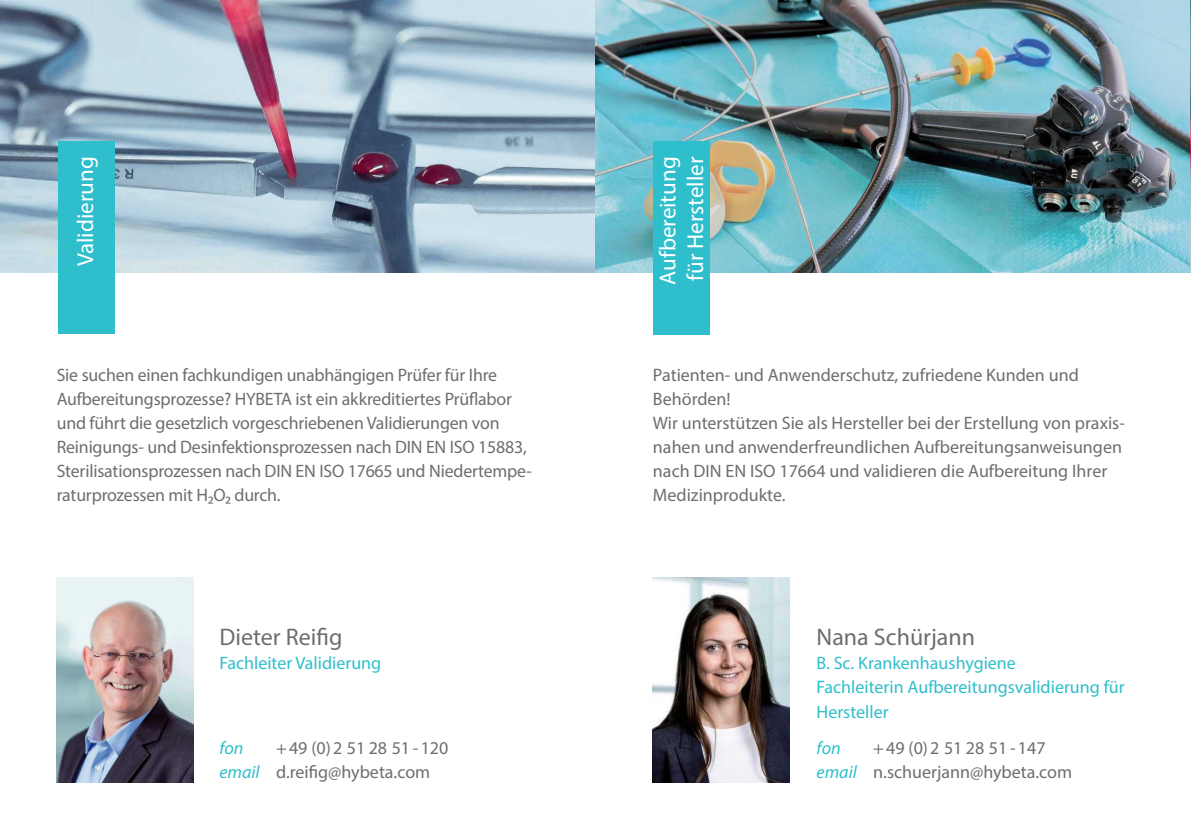
<style>
.page{position:relative;width:1191px;height:840px;background:#fff}
.page>*{position:absolute;margin:0;border:0;box-sizing:border-box;transform-origin:0 0}
.t1{font:24px "Myriad Pro";color:#6d6e71}
.t2{font:23px "Myriad Pro";color:#fff}
.t3{font:18px/24px "Myriad Pro";letter-spacing:-.01em;color:#6d6e71}
.t4{font:18px/24px "Myriad Pro";color:#2fbfcc}
.t5{font:italic 18px "Myriad Pro";color:#2fbfcc}
.s1{font-style:italic;color:#2fbfcc}
</style>
<div class="page">
<img style="left:0;top:0;width:1191px;height:272px">
<img style="left:653px;top:577px;width:136px;height:205px">
<div style="left:653px;top:141px;width:56px;height:193px;background:#2fbfcc"></div>
<img style="left:57px;top:577px;width:136px;height:205px">
<div style="left:58px;top:141px;width:56px;height:192px;background:#2fbfcc"></div>
<p class="t2" style="left:71px;top:266px;width:111px;rotate:-90deg">Validierung</p>
<p class="t2" style="left:653px;top:284px;width:129px;rotate:-90deg">Aufbereitung</p>
<p class="t2" style="left:681px;top:280px;width:125px;rotate:-90deg">für Hersteller</p>
<p class="t3" style="left:57px;top:362px;width:476px">Sie suchen einen fachkundigen unabhängigen Prüfer für Ihre Aufbereitungsprozesse? HYBETA ist ein akkreditiertes Prüflabor und führt die gesetzlich vorgeschriebenen Validierungen von Reinigungs- und Desinfektionsprozessen nach DIN EN ISO 15883, Sterilisationsprozessen nach DIN EN ISO 17665 und Niedertempe&shy;raturprozessen mit H₂O₂ durch.</p>
<p class="t3" style="left:653px;top:362px;width:427px">Patienten- und Anwenderschutz, zufriedene Kunden und<br>Behörden!</p>
<p class="t3" style="left:653px;top:410px;width:473px">Wir unterstützen Sie als Hersteller bei der Erstellung von praxis&shy;nahen und anwenderfreundlichen Aufbereitungsanweisungen nach DIN EN ISO 17664 und validieren die Aufbereitung Ihrer Medizinprodukte.</p>
<p class="t1" style="left:219px;top:622px;width:124px">Dieter Reifig</p>
<p class="t4" style="left:219px;top:650px;width:163px">Fachleiter Validierung</p>
<p class="t5" style="left:219px;top:736px;width:26px">fon</p>
<p class="t3" style="left:276px;top:734px;width:174px">+49 (0)2 51 28 51 -120</p>
<p class="t3" style="left:219px;top:758px;width:212px"><span class="s1">email</span> d.reifig@hybeta.com</p>
<p class="t1" style="left:816px;top:622px;width:160px">Nana Schürjann</p>
<p class="t4" style="left:816px;top:650px;width:201px">B. Sc. Krankenhaushygiene</p>
<p class="t4" style="left:816px;top:674px;width:310px">Fachleiterin Aufbereitungsvalidierung für<br>Hersteller</p>
<p class="t5" style="left:816px;top:736px;width:26px">fon</p>
<p class="t3" style="left:873px;top:734px;width:174px">+49 (0)2 51 28 51 -147</p>
<p class="t3" style="left:816px;top:758px;width:257px"><span class="s1">email</span> n.schuerjann@hybeta.com</p>
</div>
